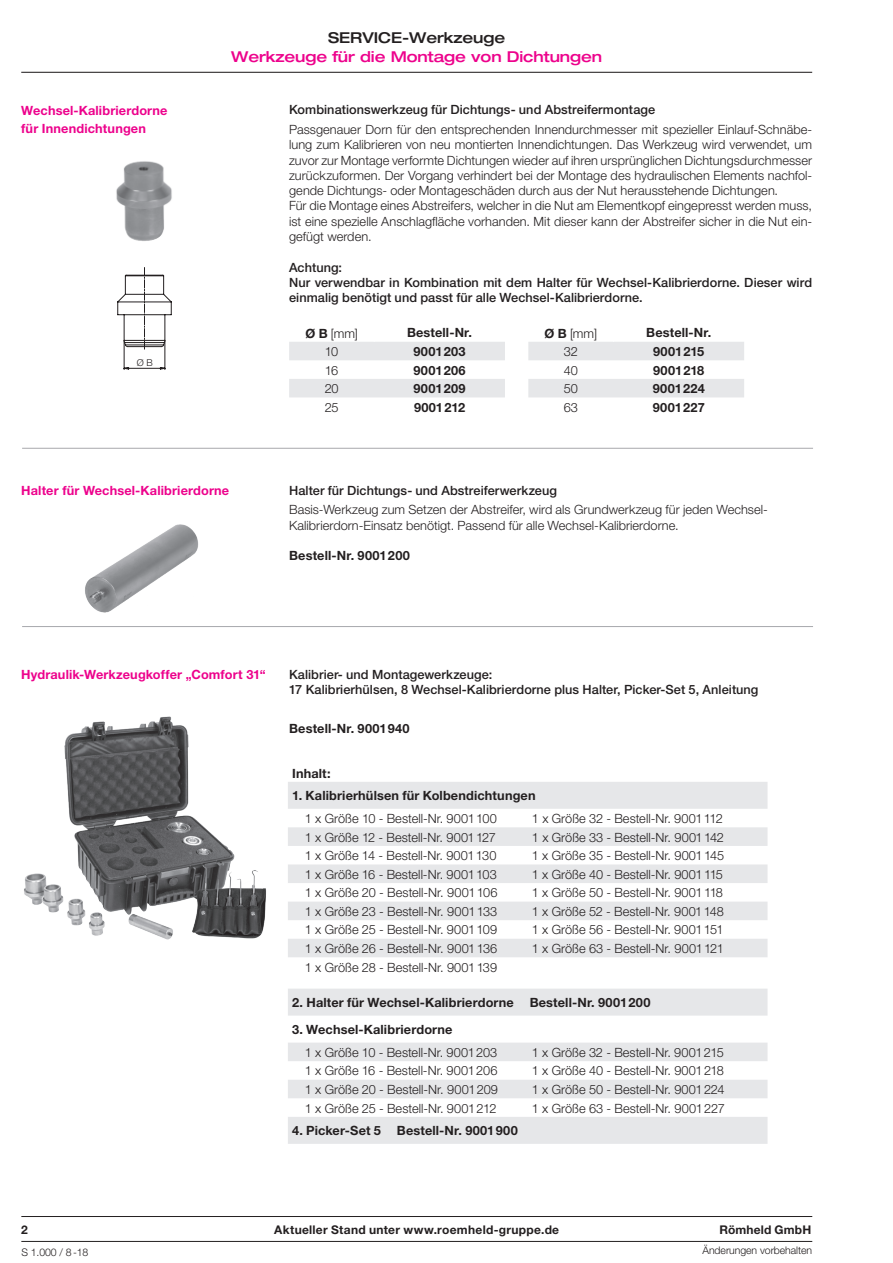
<style>
.page{position:relative;width:893px;height:1263px;background:#fff}
.page>*{position:absolute;margin:0;border:0;box-sizing:border-box;transform-origin:0 0}
.t1{font:500 expanded 15px "Helvetica Neue";letter-spacing:-.005em;color:#ed028c}
.t2{font:500 expanded 15px "Helvetica Neue";letter-spacing:-.005em;color:#231f20}
.t3{font:300 12.75px/15.3px "Helvetica Neue";letter-spacing:.005em;color:#231f20}
.t4{font:500 12.75px/15.3px "Helvetica Neue";letter-spacing:.005em;color:#231f20}
.t5{font:700 12.75px "Helvetica Neue";letter-spacing:.01em;color:#231f20}
.t6{font:700 12.75px/17.4px "Helvetica Neue";letter-spacing:.01em;color:#ed028c}
.t7{font:700 12.75px "Helvetica Neue";letter-spacing:.03em;color:#231f20}
.t8{font:700 12px "Helvetica Neue";letter-spacing:.025em;color:#231f20}
.t9{font:300 10.5px "Helvetica Neue";letter-spacing:-.005em;color:#231f20}
.t10{font:300 9.45px "Helvetica Neue";color:#231f20}
.s1{font-weight:700}
</style>
<div class="page">
<hr style="left:21px;top:72px;width:791px;height:1px;background:#231f20">
<hr style="left:21px;top:1241px;width:791px;height:1px;background:#231f20">
<hr style="left:21px;top:1216px;width:791px;height:1px;background:#231f20">
<svg style="left:289px;top:342px;width:216px;height:55px"></svg>
<hr style="left:22px;top:448px;width:791px;height:1px;background:#a8a9ad">
<hr style="left:22px;top:626px;width:791px;height:1px;background:#a8a9ad">
<img style="left:85px;top:524px;width:114px;height:89px">
<img style="left:116px;top:161px;width:56px;height:80px">
<svg style="left:288px;top:782px;width:479px;height:362px;fill:#e6e7e9"></svg>
<img style="left:24px;top:716px;width:242px;height:224px">
<svg style="left:117px;top:267px;width:55px;height:103px"></svg>
<svg style="left:528px;top:342px;width:216px;height:55px"></svg>
<p class="t6" style="left:21px;top:102px;width:148px">Wechsel-Kalibrierdorne für Innendichtungen</p>
<p class="t10" style="left:137px;top:357px;width:17px">Ø B</p>
<p class="t2" style="left:328px;top:28px;width:179px">SERVICE-Werkzeuge</p>
<p class="t1" style="left:231px;top:47px;width:373px">Werkzeuge für die Montage von Dichtungen</p>
<p class="t4" style="left:289px;top:102px;width:368px">Kombinationswerkzeug für Dichtungs- und Abstreifermontage</p>
<p class="t3" style="left:289px;top:121px;width:524px">Passgenauer Dorn für den entsprechenden Innendurchmesser mit spezieller Einlauf-Schnäbe&shy;lung zum Kalibrieren von neu montierten Innendichtungen. Das Werkzeug wird verwendet, um zuvor zur Montage verformte Dichtungen wieder auf ihren ursprünglichen Dichtungsdurchmesser zurückzuformen. Der Vorgang verhindert bei der Montage des hydraulischen Elements nachfol&shy;gende Dichtungs- oder Montageschäden durch aus der Nut herausstehende Dichtungen.<br>Für die Montage eines Abstreifers, welcher in die Nut am Elementkopf eingepresst werden muss, ist eine spezielle Anschlagfläche vorhanden. Mit dieser kann der Abstreifer sicher in die Nut ein&shy;gefügt werden.</p>
<p class="t4" style="left:289px;top:259px;width:524px">Achtung:<br>Nur verwendbar in Kombination mit dem Halter für Wechsel-Kalibrierdorne. Dieser wird einmalig benötigt und passt für alle Wechsel-Kalibrierdorne.</p>
<p class="t3" style="left:305px;top:325px;width:54px"><span class="s1">Ø B</span> [mm]</p>
<p class="t5" style="left:407px;top:325px;width:67px">Bestell-Nr.</p>
<p class="t3" style="left:325px;top:344px;width:15px">10</p>
<p class="t5" style="left:413px;top:344px;width:54px">9001203</p>
<p class="t3" style="left:325px;top:362px;width:15px">16</p>
<p class="t7" style="left:413px;top:362px;width:54px">9001206</p>
<p class="t3" style="left:325px;top:381px;width:15px">20</p>
<p class="t7" style="left:413px;top:381px;width:54px">9001209</p>
<p class="t3" style="left:325px;top:399px;width:15px">25</p>
<p class="t5" style="left:414px;top:399px;width:53px">9001212</p>
<p class="t3" style="left:545px;top:325px;width:54px"><span class="s1">Ø B</span> [mm]</p>
<p class="t5" style="left:646px;top:325px;width:67px">Bestell-Nr.</p>
<p class="t3" style="left:564px;top:344px;width:16px">32</p>
<p class="t5" style="left:653px;top:344px;width:53px">9001215</p>
<p class="t3" style="left:564px;top:362px;width:16px">40</p>
<p class="t5" style="left:653px;top:362px;width:53px">9001218</p>
<p class="t3" style="left:564px;top:381px;width:16px">50</p>
<p class="t5" style="left:653px;top:381px;width:54px">9001224</p>
<p class="t3" style="left:564px;top:399px;width:16px">63</p>
<p class="t5" style="left:653px;top:399px;width:53px">9001227</p>
<p class="t6" style="left:21px;top:481px;width:210px">Halter für Wechsel-Kalibrierdorne</p>
<p class="t4" style="left:289px;top:482px;width:269px">Halter für Dichtungs- und Abstreiferwerkzeug</p>
<p class="t3" style="left:289px;top:502px;width:480px">Basis-Werkzeug zum Setzen der Abstreifer, wird als Grundwerkzeug für jeden Wechsel-<br>Kalibrierdorn-Einsatz benötigt. Passend für alle Wechsel-Kalibrierdorne.</p>
<p class="t5" style="left:289px;top:548px;width:122px">Bestell-Nr. 9001200</p>
<p class="t6" style="left:21px;top:665px;width:246px">Hydraulik-Werkzeugkoffer „Comfort 31“</p>
<p class="t4" style="left:289px;top:666px;width:471px">Kalibrier- und Montagewerkzeuge:<br>17 Kalibrierhülsen, 8 Wechsel-Kalibrierdorne plus Halter, Picker-Set 5, Anleitung</p>
<p class="t5" style="left:289px;top:721px;width:122px">Bestell-Nr. 9001940</p>
<p class="t5" style="left:292px;top:765px;width:40px">Inhalt:</p>
<p class="t5" style="left:292px;top:788px;width:245px">1. Kalibrierhülsen für Kolbendichtungen</p>
<p class="t3" style="left:305px;top:811px;width:194px">1 x Größe 10 - Bestell-Nr. 9001100</p>
<p class="t3" style="left:532px;top:811px;width:192px">1 x Größe 32 - Bestell-Nr. 9001112</p>
<p class="t3" style="left:305px;top:829px;width:193px">1 x Größe 12 - Bestell-Nr. 9001127</p>
<p class="t3" style="left:532px;top:829px;width:193px">1 x Größe 33 - Bestell-Nr. 9001142</p>
<p class="t3" style="left:305px;top:848px;width:193px">1 x Größe 14 - Bestell-Nr. 9001130</p>
<p class="t3" style="left:532px;top:848px;width:194px">1 x Größe 35 - Bestell-Nr. 9001145</p>
<p class="t3" style="left:305px;top:866px;width:193px">1 x Größe 16 - Bestell-Nr. 9001103</p>
<p class="t3" style="left:532px;top:866px;width:193px">1 x Größe 40 - Bestell-Nr. 9001115</p>
<p class="t3" style="left:305px;top:885px;width:194px">1 x Größe 20 - Bestell-Nr. 9001106</p>
<p class="t3" style="left:532px;top:885px;width:193px">1 x Größe 50 - Bestell-Nr. 9001118</p>
<p class="t3" style="left:305px;top:903px;width:194px">1 x Größe 23 - Bestell-Nr. 9001133</p>
<p class="t3" style="left:532px;top:903px;width:194px">1 x Größe 52 - Bestell-Nr. 9001148</p>
<p class="t3" style="left:305px;top:922px;width:194px">1 x Größe 25 - Bestell-Nr. 9001109</p>
<p class="t3" style="left:532px;top:922px;width:193px">1 x Größe 56 - Bestell-Nr. 9001151</p>
<p class="t3" style="left:305px;top:940px;width:194px">1 x Größe 26 - Bestell-Nr. 9001136</p>
<p class="t3" style="left:532px;top:940px;width:194px">1 x Größe 63 - Bestell-Nr. 9001121</p>
<p class="t3" style="left:305px;top:959px;width:194px">1 x Größe 28 - Bestell-Nr. 9001139</p>
<p class="t5" style="left:292px;top:995px;width:360px">2. Halter für Wechsel-Kalibrierdorne Bestell-Nr. 9001200</p>
<p class="t5" style="left:292px;top:1022px;width:162px">3. Wechsel-Kalibrierdorne</p>
<p class="t3" style="left:305px;top:1044px;width:194px">1 x Größe 10 - Bestell-Nr. 9001203</p>
<p class="t3" style="left:532px;top:1044px;width:193px">1 x Größe 32 - Bestell-Nr. 9001215</p>
<p class="t3" style="left:305px;top:1063px;width:194px">1 x Größe 16 - Bestell-Nr. 9001206</p>
<p class="t3" style="left:532px;top:1063px;width:194px">1 x Größe 40 - Bestell-Nr. 9001218</p>
<p class="t3" style="left:305px;top:1081px;width:195px">1 x Größe 20 - Bestell-Nr. 9001209</p>
<p class="t3" style="left:532px;top:1081px;width:194px">1 x Größe 50 - Bestell-Nr. 9001224</p>
<p class="t3" style="left:305px;top:1100px;width:193px">1 x Größe 25 - Bestell-Nr. 9001212</p>
<p class="t3" style="left:532px;top:1100px;width:194px">1 x Größe 63 - Bestell-Nr. 9001227</p>
<p class="t5" style="left:292px;top:1123px;width:227px">4. Picker-Set 5 Bestell-Nr. 9001900</p>
<p class="t8" style="left:21px;top:1222px;width:8px">2</p>
<p class="t8" style="left:274px;top:1222px;width:286px">Aktueller Stand unter www.roemheld-gruppe.de</p>
<p class="t8" style="left:719px;top:1222px;width:93px">Römheld GmbH</p>
<p class="t9" style="left:21px;top:1246px;width:69px">S 1.000 / 8-18</p>
<p class="t9" style="left:702px;top:1243px;width:111px">Änderungen vorbehalten</p>
</div>
